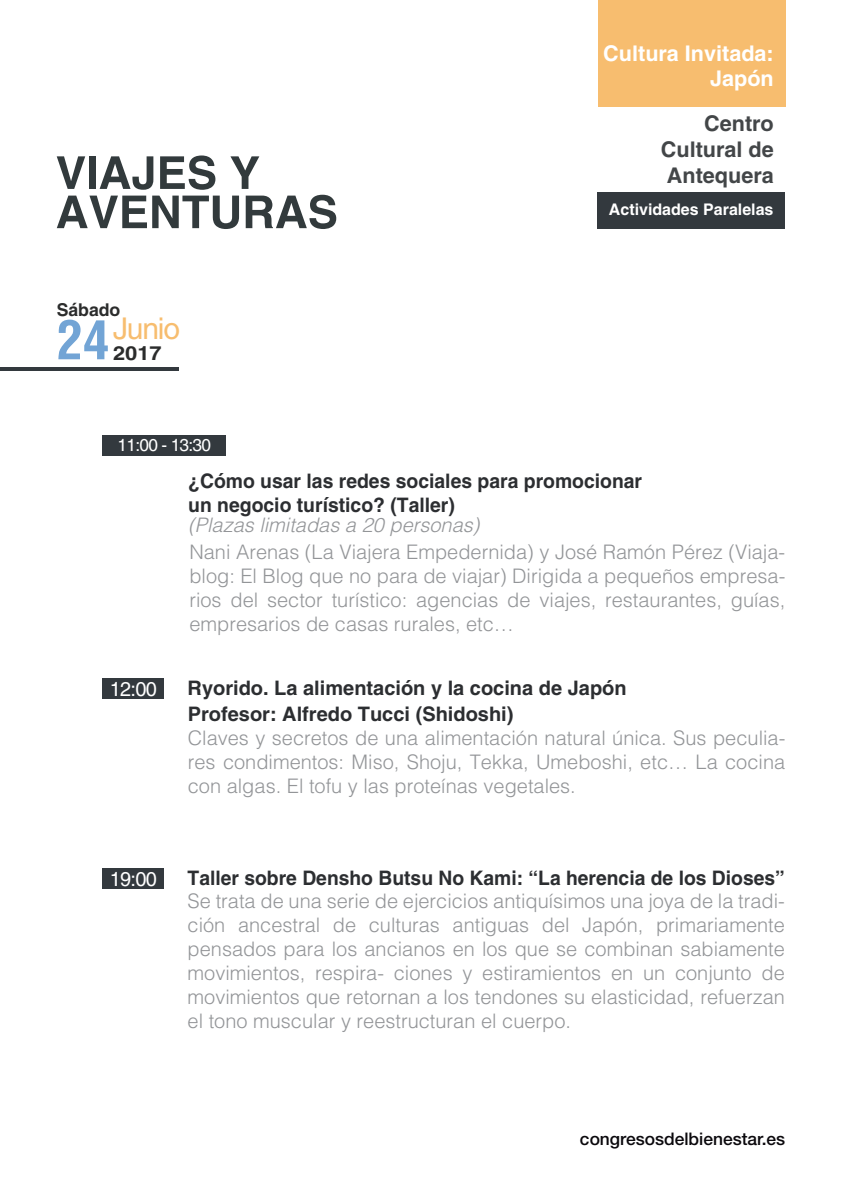
<style>
.page{position:relative;width:842px;height:1191px;background:#fff}
.page>*{position:absolute;margin:0;border:0;box-sizing:border-box;transform-origin:0 0}
.t1{font:700 condensed 52.6px "Helvetica LT Std";color:#72a4d5}
.t2{font:30px "Helvetica";letter-spacing:-.04em;color:#f7bd6f}
.t3{font:700 21.6px/26px "Helvetica LT Std";color:#434648;text-align:justify}
.t4{font:700 21.6px/26px "Helvetica LT Std";color:#fff;text-align:right}
.t5{font:300 20px/24px "Helvetica LT Std";color:#939598;text-align:justify}
.t6{font:700 20px/26.4px "Helvetica LT Std";color:#2c2e31}
.t7{font:700 20px "Helvetica LT Std";color:#2c2e31;scale:.96 1}
.t8{font:italic 300 20px "Helvetica LT Std";color:#939598}
.t9{font:20px "Helvetica";letter-spacing:-.04em;color:#fff}
.t10{font:700 19.6px "Helvetica";color:#2b2c2c;scale:1.12 1}
.t11{font:700 17.6px "Helvetica";color:#2b2c2c}
.t12{font:500 17.4px "Helvetica Neue";color:#0b090d}
.t13{font:17.2px "Helvetica";letter-spacing:-.04em;color:#fff}
.t14{font:700 16px "Helvetica LT Std";color:#fff}
</style>
<div class="page">
<hr style="left:0;top:368px;width:179px;height:3px;background:#33393e">
<div style="left:102px;top:435px;width:124px;height:21px;background:#33393e"></div>
<div style="left:102px;top:868px;width:62px;height:20px;background:#33393e"></div>
<div style="left:102px;top:678px;width:62px;height:20px;background:#33393e"></div>
<svg style="left:57px;top:156px;width:28px;height:33px"></svg>
<div style="left:89px;top:156px;width:7px;height:33px;background:#323a3c"></div>
<svg style="left:100px;top:156px;width:53px;height:34px"></svg>
<svg style="left:160px;top:155px;width:55px;height:35px"></svg>
<svg style="left:230px;top:156px;width:29px;height:33px"></svg>
<svg style="left:57px;top:196px;width:182px;height:33px"></svg>
<svg style="left:246px;top:195px;width:90px;height:34px"></svg>
<div style="left:597px;top:192px;width:188px;height:37px;background:#33393e"></div>
<div style="left:598px;top:0;width:187px;height:107px;background:#f7bd6f"></div>
<p class="t4" style="left:603px;top:40px;width:172px">Cultura Invitada:<br>Japón</p>
<p class="t11" style="left:57px;top:299px;width:65px">Sábado</p>
<h2 class="t2" style="left:113px;top:311px;width:68px">Junio</h2>
<h1 class="t1" style="left:57px;top:307px;width:54px">24</h1>
<p class="t10" style="left:113px;top:341px;width:45px">2017</p>
<p class="t13" style="left:118px;top:435px;width:95px">11:00 - 13:30</p>
<p class="t3" style="left:661px;top:110px;width:114px;text-indent:43px">Centro Cultural de Antequera</p>
<p class="t14" style="left:609px;top:200px;width:166px">Actividades Paralelas</p>
<p class="t9" style="left:110px;top:677px;width:48px">12:00</p>
<p class="t9" style="left:110px;top:867px;width:48px">19:00</p>
<p class="t6" style="left:188px;top:468px;width:455px;line-height:24px">¿Cómo usar las redes sociales para promocionar un negocio turístico? (Taller)</p>
<p class="t8" style="left:188px;top:513px;width:293px">(Plazas limitadas a 20 personas)</p>
<p class="t5" style="left:189px;top:540px;width:597px">Nani Arenas (La Viajera Empedernida) y José Ramón Pérez (Viaja&shy;blog: El Blog que no para de viajar) Dirigida a pequeños empresa&shy;rios del sector turístico: agencias de viajes, restaurantes, guías, empresarios de casas rurales, etc…</p>
<p class="t6" style="left:188px;top:674px;width:441px">Ryorido. La alimentación y la cocina de Japón<br>Profesor: Alfredo Tucci (Shidoshi)</p>
<p class="t5" style="left:188px;top:726px;width:599px">Claves y secretos de una alimentación natural única. Sus peculia&shy;res condimentos: Miso, Shoju, Tekka, Umeboshi, etc… La cocina con algas. El tofu y las proteínas vegetales.</p>
<p class="t7" style="left:188px;top:865px;width:624px">Taller sobre Densho Butsu No Kami: “La herencia de los Dioses”</p>
<p class="t5" style="left:188px;top:889px;width:599px">Se trata de una serie de ejercicios antiquísimos una joya de la tradi&shy;ción ancestral de culturas antiguas del Japón, primariamente pensados para los ancianos en los que se combinan sabiamente movimientos, respira- ciones y estiramientos en un conjunto de movimientos que retornan a los tendones su elasticidad, refuerzan el tono muscular y reestructuran el cuerpo.</p>
<p class="t12" style="left:580px;top:1128px;width:207px">congresosdelbienestar.es</p>
</div>
